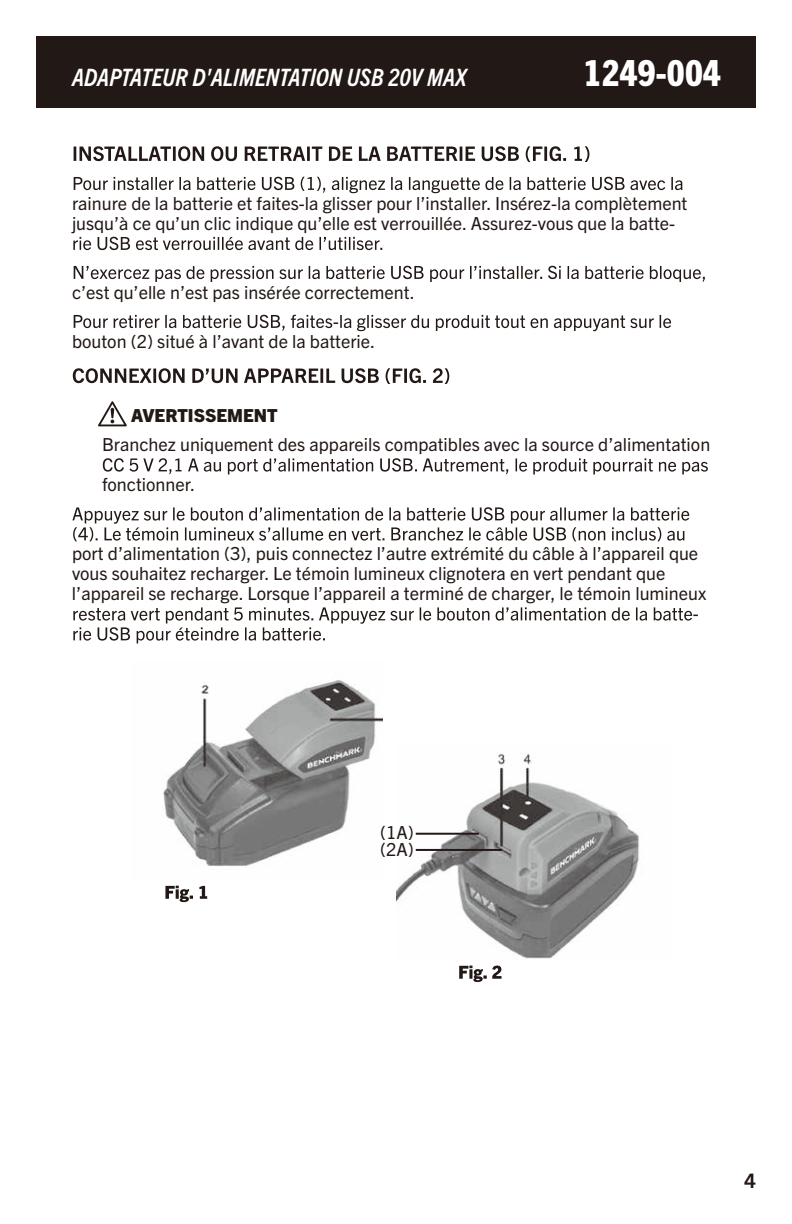
<style>
.page{position:relative;width:792px;height:1224px;background:#fff}
.page>*{position:absolute;margin:0;border:0;box-sizing:border-box;transform-origin:0 0}
.t1{font:800 condensed 36px "Trade Gothic Next LT Pro";letter-spacing:.005em;color:#fff}
.t2{font:italic 700 condensed 24px "Trade Gothic Next LT Pro";color:#fff}
.t3{font:700 20px "Trade Gothic Next LT Pro";color:#221815}
.t4{font:18px/20px "Trade Gothic Next LT Pro";color:#221815}
.t5{font:800 18px "Trade Gothic Next LT Pro";color:#221815}
</style>
<div class="page">
<div style="left:36px;top:36px;width:720px;height:72px;background:#221815"></div>
<svg style="left:74px;top:146px;width:515px;height:16px"></svg>
<svg style="left:74px;top:177px;width:608px;height:16px"></svg>
<svg style="left:73px;top:237px;width:309px;height:13px"></svg>
<svg style="left:74px;top:266px;width:631px;height:16px"></svg>
<svg style="left:74px;top:315px;width:597px;height:16px"></svg>
<svg style="left:73px;top:368px;width:376px;height:16px"></svg>
<svg style="left:98px;top:401px;width:29px;height:25px"></svg>
<svg style="left:103px;top:458px;width:605px;height:16px"></svg>
<svg style="left:72px;top:507px;width:617px;height:34px"></svg>
<svg style="left:73px;top:607px;width:619px;height:36px"></svg>
<img style="left:163px;top:680px;width:219px;height:186px">
<svg style="left:165px;top:886px;width:42px;height:16px"></svg>
<img style="left:397px;top:753px;width:242px;height:206px">
<svg style="left:459px;top:966px;width:43px;height:16px"></svg>
<hr style="left:416px;top:833px;width:63px;height:2px;background:#221815">
<hr style="left:416px;top:849px;width:86px;height:2px;background:#221815">
<h2 class="t2" style="left:72px;top:61px;width:396px">ADAPTATEUR D'ALIMENTATION USB 20V MAX</h2>
<h1 class="t1" style="left:584px;top:48px;width:139px">1249-004</h1>
<p class="t4" style="left:72px;top:192px;width:617px">rainure de la batterie et faites-la glisser pour l’installer. Insérez-la complètement jusqu’à ce qu’un clic indique qu’elle est verrouillée. Assurez-vous que la batte-</p>
<p class="t4" style="left:72px;top:281px;width:344px">c’est qu’elle n’est pas insérée correctement.</p>
<p class="t4" style="left:72px;top:330px;width:305px">bouton (2) situé à l’avant de la batterie.</p>
<p class="t5" style="left:131px;top:403px;width:148px">AVERTISSEMENT</p>
<p class="t4" style="left:102px;top:434px;width:610px">Branchez uniquement des appareils compatibles avec la source d’alimentation</p>
<p class="t4" style="left:102px;top:474px;width:95px">fonctionner.</p>
<p class="t4" style="left:72px;top:543px;width:628px">port d’alimentation (3), puis connectez l’autre extrémité du câble à l’appareil que</p>
<p class="t4" style="left:72px;top:563px;width:595px">vous souhaitez recharger. Le témoin lumineux clignotera en vert pendant que</p>
<p class="t4" style="left:72px;top:583px;width:636px">l’appareil se recharge. Lorsque l’appareil a terminé de charger, le témoin lumineux</p>
<p class="t4" style="left:693px;top:603px;width:7px">-</p>
<p class="t4" style="left:380px;top:822px;width:35px;line-height:17px">(1A) (2A)</p>
<p class="t3" style="left:745px;top:1167px;width:13px">4</p>
</div>
